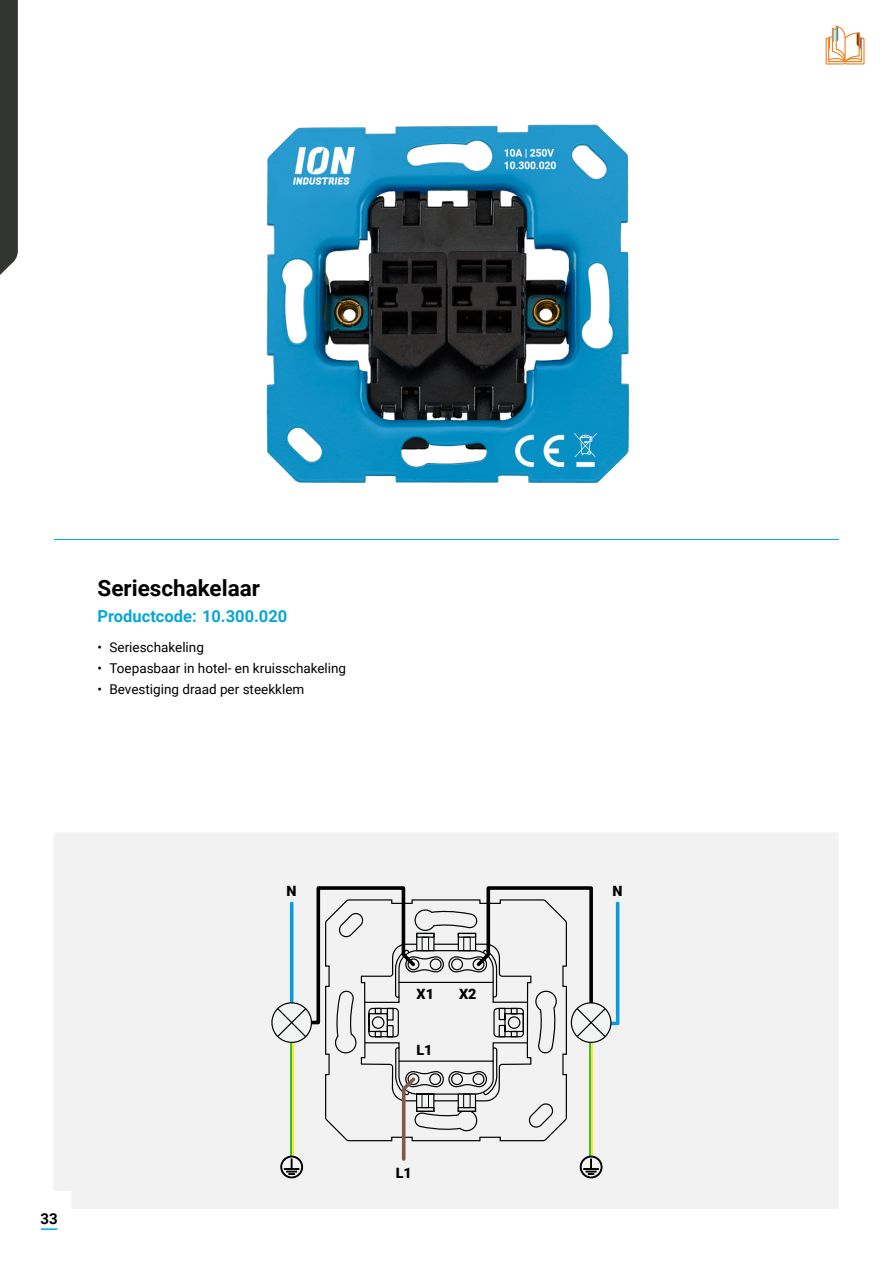
<style>
.page{position:relative;width:893px;height:1263px;background:#fff}
.page>*{position:absolute;margin:0;border:0;box-sizing:border-box;transform-origin:0 0}
.t1{font:700 22.5px "Roboto";color:#000}
.t2{font:700 16.5px "Roboto";color:#08a7d5}
.t3{font:700 15px "Roboto";color:#000}
.t4{font:900 14.4px "Roboto";color:#000}
.t5{font:13.5px "Roboto";color:#000}
</style>
<div class="page">
<svg style="left:41px;top:1228px;width:16px;height:2px"></svg>
<hr style="left:54px;top:539px;width:785px;height:1px;background:#08a7d5">
<div style="left:54px;top:833px;width:784px;height:376px;background:#f2f2f2"></div>
<img style="left:266px;top:124px;width:363px;height:359px">
<svg style="left:271px;top:884px;width:350px;height:294px"></svg>
<svg style="left:0;top:0;width:18px;height:275px;background:#3a3d3a"></svg>
<svg style="left:826px;top:26px;width:38px;height:39px"></svg>
<h1 class="t1" style="left:98px;top:573px;width:164px">Serieschakelaar</h1>
<p class="t2" style="left:98px;top:604px;width:191px">Productcode: 10.300.020</p>
<p class="t5" style="left:98px;top:637px;width:108px">• Serieschakeling</p>
<p class="t5" style="left:98px;top:658px;width:250px">• Toepasbaar in hotel- en kruisschakeling</p>
<p class="t5" style="left:98px;top:679px;width:208px">• Bevestiging draad per steekklem</p>
<p class="t3" style="left:41px;top:1208px;width:19px">33</p>
<p class="t4" style="left:287px;top:881px;width:12px">N</p>
<p class="t4" style="left:613px;top:881px;width:12px">N</p>
<p class="t4" style="left:417px;top:983px;width:19px">X1</p>
<p class="t4" style="left:459px;top:983px;width:19px">X2</p>
<p class="t4" style="left:416px;top:1039px;width:18px">L1</p>
<p class="t4" style="left:396px;top:1162px;width:18px">L1</p>
</div>
